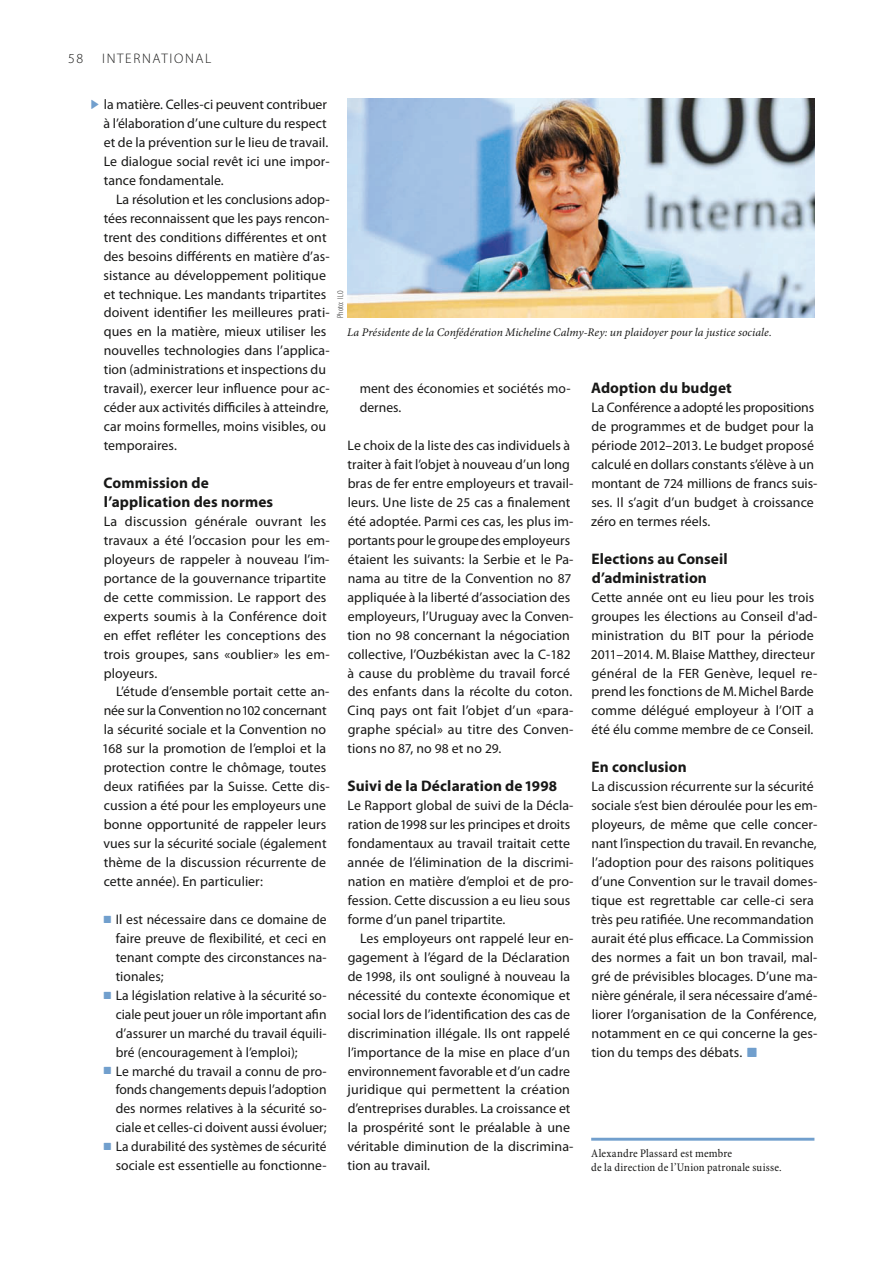
<style>
.page{position:relative;width:893px;height:1263px;background:#fff}
.page>*{position:absolute;margin:0;border:0;box-sizing:border-box;transform-origin:0 0}
.t1{font:700 15.3px/18.9px "Myriad Pro";letter-spacing:.01em;color:#181817}
.t2{font:13.8px/18.9px "Myriad Pro";letter-spacing:.005em;color:#181817}
.t3{font:300 13.8px "Myriad Pro";letter-spacing:.12em;color:#181817}
.t4{font:italic 11.7px "Minion Pro";letter-spacing:.005em;color:#181817}
.t5{font:condensed 11.7px/13.8px "Minion Pro";letter-spacing:.015em;color:#181817}
.t6{font:300 condensed 8.7px "Myriad Pro";letter-spacing:.01em;color:#181817}
.s1{font-size:13.5px}
.s2{font-family:"Guifxv 2 Transports";font-size:10.2px;color:#719fcd}
.s3{font-size:8.4px}
.s4{font-family:"Guifxv 2 Transports";font-size:13.05px;color:#719fcd}
.s5{font-size:15px}
</style>
<div class="page">
<hr style="left:591px;top:1138px;width:223px;height:3px;background:#719fcd">
<img style="left:347px;top:98px;width:467px;height:220px">
<p class="t3" style="left:68px;top:53px;width:16px">58</p>
<p class="t3" style="left:102px;top:53px;width:111px">INTERNATIONAL</p>
<p class="t2" style="left:104px;top:96px;width:227px">la matière. Celles-ci peuvent contribuer à l’élaboration d’une culture du respect et de la prévention sur le lieu de travail.<br>Le dialogue social revêt ici une impor&shy;tance fondamentale.</p>
<p class="t2" style="left:103px;top:190px;width:227px;text-indent:13px">La résolution et les conclusions adop&shy;tées reconnaissent que les pays rencon&shy;trent des conditions différentes et ont des besoins différents en matière d’as&shy;sistance au développement politique et technique. Les mandants tripartites doivent identifier les meilleures prati&shy;ques en la matière, mieux utiliser les nouvelles technologies dans l’applica&shy;tion (administrations et inspections du travail), exercer leur influence pour ac&shy;céder aux activités difficiles à atteindre, car moins formelles, moins visibles, ou temporaires.</p>
<p class="t1" style="left:104px;top:474px;width:171px">Commission de l’application des normes</p>
<p class="t2" style="left:104px;top:513px;width:227px">La discussion générale ouvrant les travaux a été l’occasion pour les em&shy;ployeurs de rappeler à nouveau l’im&shy;portance de la gouvernance tripartite de cette commission. Le rapport des experts soumis à la Conférence doit en effet refléter les conceptions des trois groupes, sans «oublier» les em&shy;ployeurs.</p>
<p class="t2" style="left:102px;top:683px;width:229px;text-indent:14px">L’étude d’ensemble portait cette an&shy;née sur la Convention no <span class="s1">102</span> concernant la sécurité sociale et la Convention no <span class="s1">168</span> sur la promotion de l’emploi et la protection contre le chômage, toutes deux ratifiées par la Suisse. Cette dis&shy;cussion a été pour les employeurs une bonne opportunité de rappeler leurs vues sur la sécurité sociale (également thème de la discussion récurrente de cette année). En particulier:</p>
<p class="t2" style="left:116px;top:911px;width:212px;text-align:justify;text-indent:-12px"><span class="s2">-</span> Il est nécessaire dans ce domaine de faire preuve de flexibilité, et ceci en tenant compte des circonstances na&shy;tionales;</p>
<p class="t2" style="left:116px;top:986px;width:212px;text-align:justify;text-indent:-12px"><span class="s2">-</span> La législation relative à la sécurité so&shy;ciale peut jouer un rôle important afin d’assurer un marché du travail équili&shy;bré (encouragement à l’emploi);</p>
<p class="t2" style="left:116px;top:1062px;width:212px;text-align:justify;text-indent:-12px"><span class="s2">-</span> Le marché du travail a connu de pro&shy;fonds changements depuis l’adoption des normes relatives à la sécurité so&shy;ciale et celles-ci doivent aussi évoluer;</p>
<p class="t2" style="left:103px;top:1138px;width:225px;text-align:right"><span class="s2">-</span> La durabilité des systèmes de sécurité sociale est essentielle au fonctionne-</p>
<p class="t6" style="left:337px;top:318px;width:29px;rotate:-90deg">Photo: <span class="s3">ILO</span></p>
<p class="t4" style="left:347px;top:328px;width:426px">La Présidente de la Confédération Micheline Calmy-Rey: un plaidoyer pour la justice sociale.</p>
<p class="t1" style="left:591px;top:380px;width:142px">Adoption du budget</p>
<p class="t2" style="left:591px;top:399px;width:228px">La Conférence a adopté les propositions de programmes et de budget pour la période <span class="s1">2012</span>–<span class="s1">2013</span>. Le budget proposé calculé en dollars constants s’élève à un montant de <span class="s1">724</span> millions de francs suis&shy;ses. Il s’agit d’un budget à croissance zéro en termes réels.</p>
<p class="t1" style="left:591px;top:550px;width:137px">Elections au Conseil d’administration</p>
<p class="t2" style="left:591px;top:588px;width:228px">Cette année ont eu lieu pour les trois groupes les élections au Conseil d'ad&shy;ministration du <span class="s1">BIT</span> pour la période <span class="s1">2011</span>–<span class="s1">2014</span>. M. Blaise Matthey, directeur général de la <span class="s1">FER</span> Genève, lequel re&shy;prend les fonctions de M. Michel Barde comme délégué employeur à l’<span class="s1">OIT</span> a été élu comme membre de ce Conseil.</p>
<p class="t1" style="left:591px;top:759px;width:97px">En conclusion</p>
<p class="t2" style="left:591px;top:778px;width:227px">La discussion récurrente sur la sécurité sociale s’est bien déroulée pour les em&shy;ployeurs, de même que celle concer&shy;nant l’inspection du travail. En revanche, l’adoption pour des raisons politiques d’une Convention sur le travail domes&shy;tique est regrettable car celle-ci sera très peu ratifiée. Une recommandation aurait été plus efficace. La Commission des normes a fait un bon travail, mal&shy;gré de prévisibles blocages. D’une ma&shy;nière générale, il sera nécessaire d’amé&shy;liorer l’organisation de la Conférence, notamment en ce qui concerne la ges&shy;tion du temps des débats. <span class="s4">-</span></p>
<p class="t2" style="left:359px;top:380px;width:212px">ment des économies et sociétés mo&shy;dernes.</p>
<p class="t2" style="left:347px;top:437px;width:227px">Le choix de la liste des cas individuels à traiter à fait l’objet à nouveau d’un long bras de fer entre employeurs et travail&shy;leurs. Une liste de <span class="s1">25</span> cas a finalement été adoptée. Parmi ces cas, les plus im&shy;portants pour le groupe des employeurs étaient les suivants: la Serbie et le Pa&shy;nama au titre de la Convention no <span class="s1">87 </span>appliquée à la liberté d’association des employeurs, l’Uruguay avec la Conven&shy;tion no <span class="s1">98</span> concernant la négociation collective, l’Ouzbékistan avec la C-<span class="s1">182 </span>à cause du problème du travail forcé des enfants dans la récolte du coton.<br>Cinq pays ont fait l’objet d’un «para&shy;graphe spécial» au titre des Conven&shy;tions no <span class="s1">87</span>, no <span class="s1">98</span> et no <span class="s1">29</span>.</p>
<p class="t1" style="left:347px;top:778px;width:211px">Suivi de la Déclaration de <span class="s5">1998</span></p>
<p class="t2" style="left:347px;top:797px;width:227px">Le Rapport global de suivi de la Décla&shy;ration de <span class="s1">1998</span> sur les principes et droits fondamentaux au travail traitait cette année de l’élimination de la discrimi&shy;nation en matière d’emploi et de pro&shy;fession. Cette discussion a eu lieu sous forme d’un panel tripartite.</p>
<p class="t2" style="left:347px;top:930px;width:228px;text-indent:13px">Les employeurs ont rappelé leur en&shy;gagement à l’égard de la Déclaration de <span class="s1">1998</span>, ils ont souligné à nouveau la nécessité du contexte économique et social lors de l’identification des cas de discrimination illégale. Ils ont rappelé l’importance de la mise en place d’un environnement favorable et d’un cadre juridique qui permettent la création d’entreprises durables. La croissance et la prospérité sont le préalable à une véritable diminution de la discrimina&shy;tion au travail.</p>
<p class="t5" style="left:591px;top:1147px;width:192px">Alexandre Plassard est membre<br>de la direction de l’Union patronale suisse.</p>
</div>
